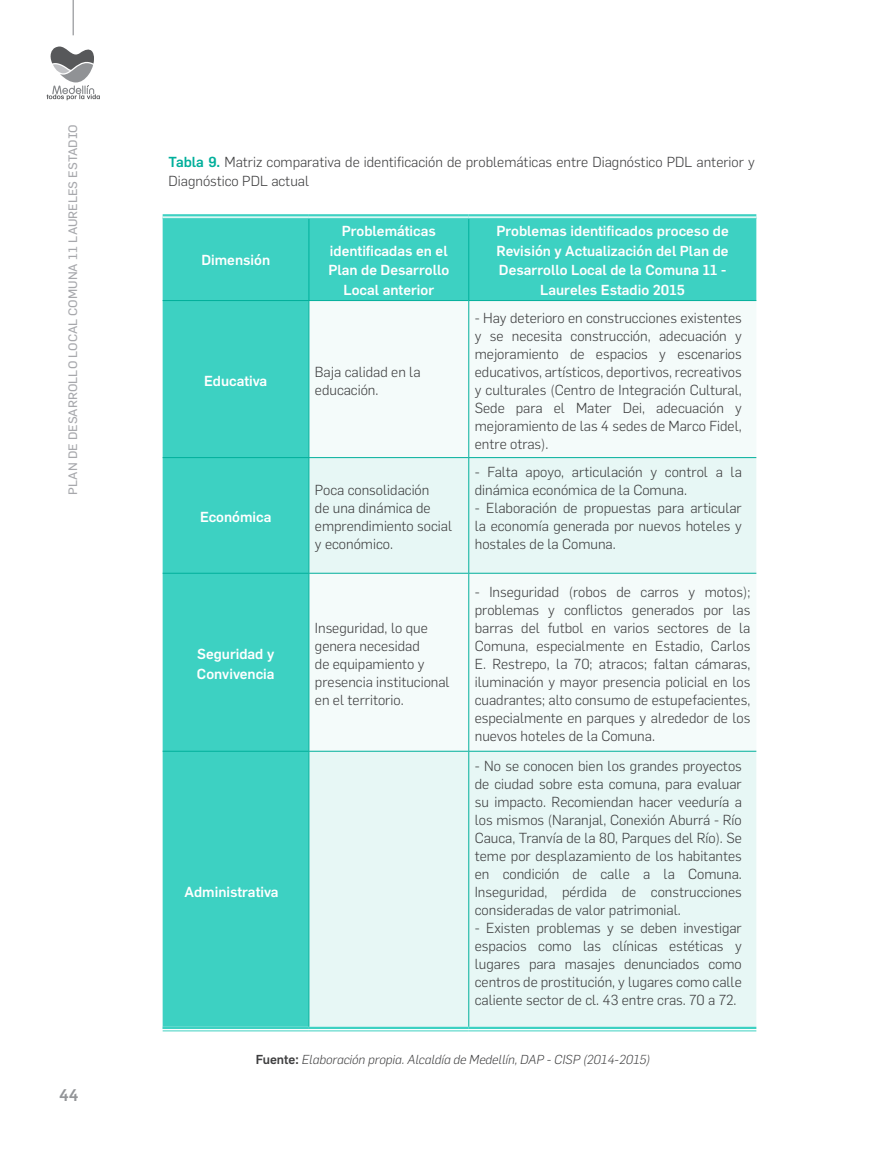
<style>
.page{position:relative;width:893px;height:1149px;background:#fff}
.page>*{position:absolute;margin:0;border:0;box-sizing:border-box;transform-origin:0 0}
.t1{font:500 16.5px "Flama";color:#939598}
.t2{font:300 14.25px/18px "Flama";color:#3e3e3f}
.t3{font:500 14.25px/19.5px "Flama";color:#fff;text-align:center}
.t4{font:italic 300 12.75px "Flama";color:#3e3e3f}
.t5{font:12px "Flama";color:#a7a8ac;scale:1.06 1}
.s1{font-weight:500;color:#00af9b}
.s2{font-weight:500;font-style:normal}
</style>
<div class="page">
<svg style="left:47px;top:46px;width:53px;height:54px"></svg>
<hr style="left:73px;top:0;width:1px;height:35px;background:#939598">
<div style="left:163px;top:219px;width:593px;height:807px;background:#3dd1c2"></div>
<div style="left:310px;top:301px;width:446px;height:156px;background:#f4fbfa"></div>
<svg style="left:310px;top:458px;width:446px;height:568px;fill:#e7f7f5"></svg>
<svg style="left:163px;top:1028px;width:146px;height:1px"></svg>
<svg style="left:309px;top:1028px;width:160px;height:1px"></svg>
<svg style="left:469px;top:1028px;width:287px;height:1px"></svg>
<svg style="left:163px;top:216px;width:146px;height:2px"></svg>
<svg style="left:309px;top:216px;width:160px;height:2px"></svg>
<svg style="left:469px;top:216px;width:287px;height:2px"></svg>
<hr style="left:309px;top:219px;width:1px;height:81px;background:#00af9b">
<hr style="left:468px;top:219px;width:1px;height:81px;background:#00af9b">
<hr style="left:163px;top:300px;width:146px;height:1px;background:#00af9b">
<hr style="left:309px;top:300px;width:160px;height:1px;background:#00af9b">
<hr style="left:309px;top:301px;width:1px;height:156px;background:#00af9b">
<hr style="left:469px;top:300px;width:287px;height:1px;background:#00af9b">
<hr style="left:468px;top:301px;width:1px;height:156px;background:#00af9b">
<hr style="left:163px;top:457px;width:146px;height:1px;background:#00af9b">
<hr style="left:309px;top:457px;width:160px;height:1px;background:#00af9b">
<hr style="left:309px;top:458px;width:1px;height:114px;background:#00af9b">
<hr style="left:469px;top:457px;width:287px;height:1px;background:#00af9b">
<hr style="left:468px;top:458px;width:1px;height:114px;background:#00af9b">
<hr style="left:163px;top:572px;width:146px;height:1px;background:#00af9b">
<hr style="left:309px;top:572px;width:160px;height:1px;background:#00af9b">
<hr style="left:309px;top:573px;width:1px;height:177px;background:#00af9b">
<hr style="left:469px;top:572px;width:287px;height:1px;background:#00af9b">
<hr style="left:468px;top:573px;width:1px;height:177px;background:#00af9b">
<hr style="left:163px;top:750px;width:146px;height:1px;background:#00af9b">
<hr style="left:309px;top:750px;width:160px;height:1px;background:#00af9b">
<hr style="left:309px;top:751px;width:1px;height:275px;background:#00af9b">
<hr style="left:469px;top:750px;width:287px;height:1px;background:#00af9b">
<hr style="left:468px;top:751px;width:1px;height:275px;background:#00af9b">
<hr style="left:163px;top:1026px;width:146px;height:2px;background:#3dd1c2">
<hr style="left:163px;top:1030px;width:146px;height:1px;background:#3dd1c2">
<hr style="left:309px;top:1026px;width:160px;height:2px;background:#3dd1c2">
<hr style="left:309px;top:1030px;width:160px;height:1px;background:#3dd1c2">
<hr style="left:469px;top:1026px;width:287px;height:2px;background:#3dd1c2">
<hr style="left:469px;top:1030px;width:287px;height:1px;background:#3dd1c2">
<hr style="left:163px;top:214px;width:146px;height:2px;background:#3dd1c2">
<hr style="left:163px;top:218px;width:146px;height:1px;background:#3dd1c2">
<hr style="left:309px;top:214px;width:160px;height:2px;background:#3dd1c2">
<hr style="left:309px;top:218px;width:160px;height:1px;background:#3dd1c2">
<hr style="left:469px;top:214px;width:287px;height:2px;background:#3dd1c2">
<hr style="left:469px;top:218px;width:287px;height:1px;background:#3dd1c2">
<p class="t5" style="left:66px;top:495px;width:351px;rotate:-90deg">PLAN DE DESARROLLO LOCAL COMUNA 11 LAURELES ESTADIO</p>
<p class="t1" style="left:59px;top:1082px;width:21px">44</p>
<p class="t2" style="left:169px;top:151px;width:588px;line-height:19.5px"><span class="s1">Tabla 9.</span> Matriz comparativa de identificación de problemáticas entre Diagnóstico PDL anterior y<br>Diagnóstico PDL actual</p>
<p class="t3" style="left:201px;top:249px;width:70px">Dimensión</p>
<p class="t3" style="left:328px;top:220px;width:122px">Problemáticas identificadas en el<br>Plan de Desarrollo<br>Local anterior</p>
<p class="t3" style="left:496px;top:220px;width:234px">Problemas identificados proceso de<br>Revisión y Actualización del Plan de<br>Desarrollo Local de la Comuna 11 -<br>Laureles Estadio 2015</p>
<p class="t3" style="left:204px;top:370px;width:64px">Educativa</p>
<p class="t2" style="left:315px;top:362px;width:107px">Baja calidad en la educación.</p>
<p class="t3" style="left:200px;top:506px;width:73px">Económica</p>
<p class="t3" style="left:197px;top:643px;width:79px;text-align:left">Seguridad y<br>Convivencia</p>
<p class="t2" style="left:315px;top:480px;width:139px">Poca consolidación<br>de una dinámica de emprendimiento social y económico.</p>
<p class="t2" style="left:315px;top:618px;width:136px">Inseguridad, lo que genera necesidad<br>de equipamiento y presencia institucional en el territorio.</p>
<p class="t3" style="left:185px;top:880px;width:95px">Administrativa</p>
<p class="t2" style="left:475px;top:308px;width:269px;text-align:justify">- Hay deterioro en construcciones existentes y se necesita construcción, adecuación y mejoramiento de espacios y escenarios educativos, artísticos, deportivos, recreativos y culturales (Centro de Integración Cultural, Sede para el Mater Dei, adecuación y mejoramiento de las 4 sedes de Marco Fidel, entre otras).</p>
<p class="t2" style="left:475px;top:462px;width:269px">- Falta apoyo, articulación y control a la dinámica económica de la Comuna.</p>
<p class="t2" style="left:475px;top:498px;width:269px;text-align:justify">- Elaboración de propuestas para articular la economía generada por nuevos hoteles y hostales de la Comuna.</p>
<p class="t2" style="left:475px;top:582px;width:277px;text-align:justify">- Inseguridad (robos de carros y motos); problemas y conflictos generados por las barras del futbol en varios sectores de la Comuna, especialmente en Estadio, Carlos E. Restrepo, la 70; atracos; faltan cámaras, iluminación y mayor presencia policial en los cuadrantes; alto consumo de estupefacientes, especialmente en parques y alrededor de los nuevos hoteles de la Comuna.</p>
<p class="t2" style="left:475px;top:755px;width:269px;text-align:justify">- No se conocen bien los grandes proyectos de ciudad sobre esta comuna, para evaluar su impacto. Recomiendan hacer veeduría a los mismos (Naranjal, Conexión Aburrá - Río Cauca, Tranvía de la 80, Parques del Río). Se teme por desplazamiento de los habitantes en condición de calle a la Comuna.<br>Inseguridad, pérdida de construcciones consideradas de valor patrimonial.</p>
<p class="t2" style="left:475px;top:917px;width:269px;text-align:justify">- Existen problemas y se deben investigar espacios como las clínicas estéticas y lugares para masajes denunciados como centros de prostitución, y lugares como calle caliente sector de cl. 43 entre cras. 70 a 72.</p>
<p class="t4" style="left:256px;top:1050px;width:396px"><span class="s2">Fuente:</span> Elaboración propia. Alcaldía de Medellín, DAP - CISP (2014-2015)</p>
</div>
